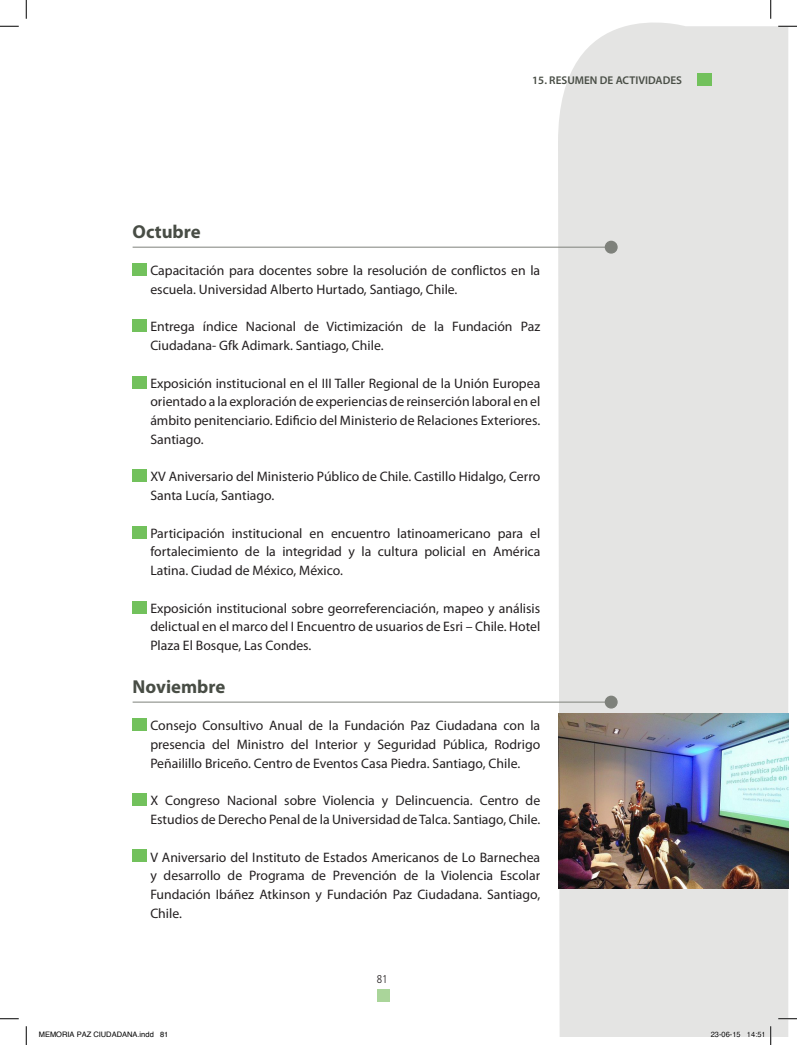
<style>
.page{position:relative;width:797px;height:1045px;background:#fff}
.page>*{position:absolute;margin:0;border:0;box-sizing:border-box;transform-origin:0 0}
.titulo_2{font:700 18.75px "Myriad Pro";color:#484d45}
.P_SANGRIA{font:13.75px/18.8px "Myriad Pro";color:#231f20;text-align:justify}
.t1{font:600 11.25px "Myriad Pro";color:#484d45}
.t2{font:300 condensed 11.25px "Frutiger LT Std";color:#231f20}
.t3{font:7.5px "Helvetica";color:#000}
</style>
<div class="page">
<div style="left:558px;top:9px;width:230px;height:1027px;background:#e4e4e3"></div>
<div style="left:377px;top:989px;width:13px;height:13px;background:#aad59a"></div>
<div style="left:697px;top:73px;width:15px;height:13px;background:#72c15c"></div>
<div style="left:133px;top:263px;width:14px;height:13px;background:#72c15c"></div>
<div style="left:133px;top:319px;width:14px;height:13px;background:#72c15c"></div>
<div style="left:133px;top:375px;width:14px;height:13px;background:#72c15c"></div>
<div style="left:133px;top:469px;width:14px;height:13px;background:#72c15c"></div>
<div style="left:133px;top:525px;width:14px;height:13px;background:#72c15c"></div>
<div style="left:133px;top:600px;width:14px;height:13px;background:#72c15c"></div>
<div style="left:133px;top:718px;width:14px;height:13px;background:#72c15c"></div>
<div style="left:133px;top:793px;width:14px;height:13px;background:#72c15c"></div>
<div style="left:133px;top:849px;width:14px;height:13px;background:#72c15c"></div>
<div style="left:605px;top:241px;width:12px;height:12px;background:#7e817b;border-radius:50%"></div>
<div style="left:604px;top:241px;width:13px;height:13px;border:1px solid #7e817b;border-radius:50%"></div>
<hr style="left:133px;top:247px;width:478px;height:1px;background:#7e817b">
<img style="left:558px;top:713px;width:230px;height:175px">
<div style="left:605px;top:696px;width:12px;height:12px;background:#7e817b;border-radius:50%"></div>
<div style="left:604px;top:695px;width:13px;height:13px;border:1px solid #7e817b;border-radius:50%"></div>
<hr style="left:133px;top:702px;width:478px;height:1px;background:#7e817b">
<svg style="left:0;top:25px;width:19px;height:2px"></svg>
<svg style="left:778px;top:25px;width:19px;height:2px"></svg>
<svg style="left:0;top:1018px;width:19px;height:1px"></svg>
<svg style="left:778px;top:1018px;width:19px;height:1px"></svg>
<svg style="left:25px;top:0;width:2px;height:19px"></svg>
<svg style="left:25px;top:1026px;width:2px;height:19px"></svg>
<svg style="left:770px;top:0;width:1px;height:19px"></svg>
<svg style="left:770px;top:1026px;width:1px;height:19px"></svg>
<svg style="left:710px;top:1031px;width:31px;height:6px"></svg>
<svg style="left:747px;top:1031px;width:17px;height:6px"></svg>
<p class="t1" style="left:532px;top:73px;width:151px">15. RESUMEN DE ACTIVIDADES</p>
<p class="titulo_2" style="left:133px;top:219px;width:70px">Octubre</p>
<p class="P_SANGRIA" style="left:150px;top:261px;width:391px">Capacitación para docentes sobre la resolución de conflictos en la escuela. Universidad Alberto Hurtado, Santiago, Chile.</p>
<p class="P_SANGRIA" style="left:150px;top:317px;width:391px">Entrega índice Nacional de Victimización de la Fundación Paz<br>Ciudadana- Gfk Adimark. Santiago, Chile.</p>
<p class="P_SANGRIA" style="left:150px;top:373px;width:391px">Exposición institucional en el III Taller Regional de la Unión Europea orientado a la exploración de experiencias de reinserción laboral en el ámbito penitenciario. Edificio del Ministerio de Relaciones Exteriores.<br>Santiago.</p>
<p class="P_SANGRIA" style="left:150px;top:467px;width:391px">XV Aniversario del Ministerio Público de Chile. Castillo Hidalgo, Cerro<br>Santa Lucía, Santiago.</p>
<p class="P_SANGRIA" style="left:150px;top:523px;width:391px">Participación institucional en encuentro latinoamericano para el fortalecimiento de la integridad y la cultura policial en América Latina. Ciudad de México, México.</p>
<p class="P_SANGRIA" style="left:150px;top:598px;width:391px">Exposición institucional sobre georreferenciación, mapeo y análisis delictual en el marco del I Encuentro de usuarios de Esri – Chile. Hotel Plaza El Bosque, Las Condes.</p>
<p class="titulo_2" style="left:133px;top:674px;width:94px">Noviembre</p>
<p class="P_SANGRIA" style="left:150px;top:716px;width:391px">Consejo Consultivo Anual de la Fundación Paz Ciudadana con la presencia del Ministro del Interior y Seguridad Pública, Rodrigo Peñailillo Briceño. Centro de Eventos Casa Piedra. Santiago, Chile.</p>
<p class="P_SANGRIA" style="left:150px;top:791px;width:391px">X Congreso Nacional sobre Violencia y Delincuencia. Centro de<br>Estudios de Derecho Penal de la Universidad de Talca. Santiago, Chile.</p>
<p class="P_SANGRIA" style="left:150px;top:847px;width:391px">V Aniversario del Instituto de Estados Americanos de Lo Barnechea y desarrollo de Programa de Prevención de la Violencia Escolar Fundación Ibáñez Atkinson y Fundación Paz Ciudadana. Santiago, Chile.</p>
<p class="t2" style="left:377px;top:973px;width:12px">81</p>
<p class="t3" style="left:39px;top:1029px;width:131px">MEMORIA PAZ CIUDADANA.indd 81</p>
<p class="t3" style="left:710px;top:1029px;width:57px">23-06-15 14:51</p>
</div>
